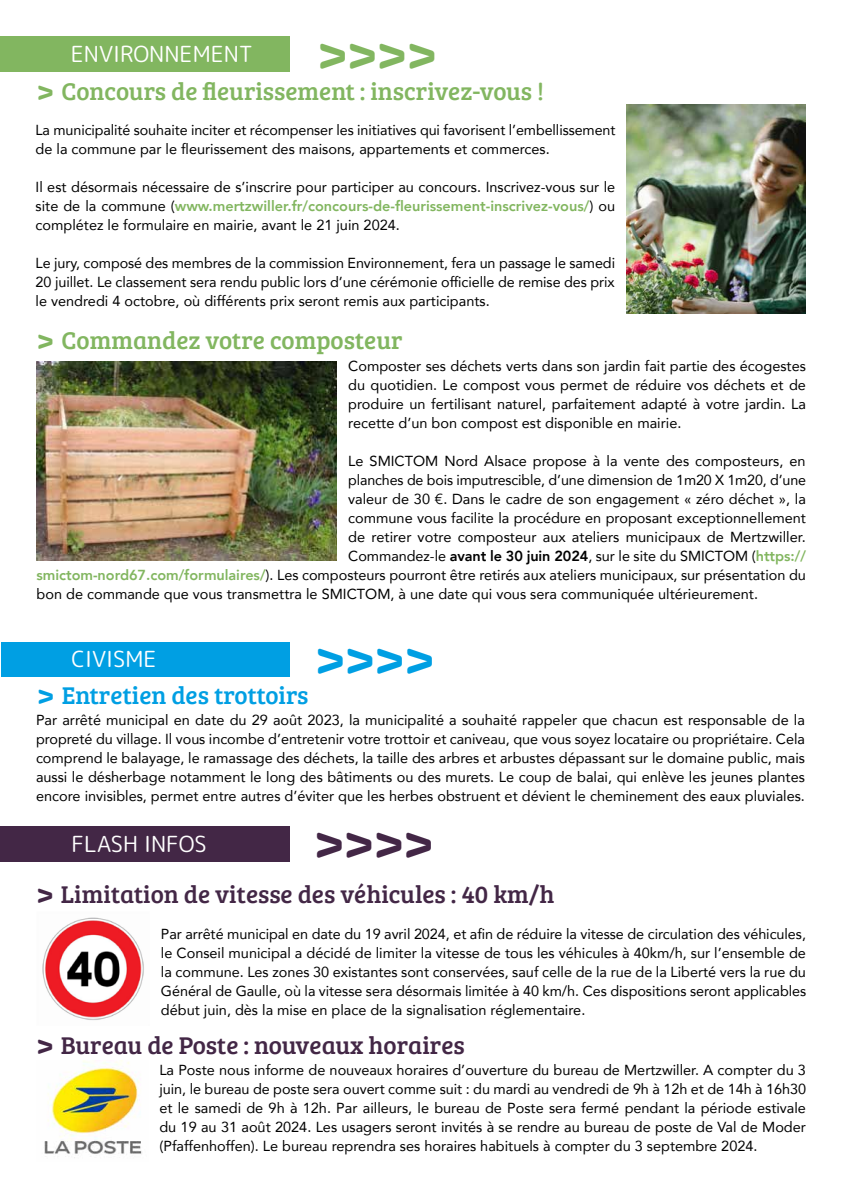
<style>
.page{position:relative;width:842px;height:1191px;background:#fff}
.page>*{position:absolute;margin:0;border:0;box-sizing:border-box;transform-origin:0 0}
.t1{font:900 44px "Rounded Mplus 1 c";color:#432746}
.t2{font:900 44px "Rounded Mplus 1 c";color:#009fe3}
.t3{font:900 44px "Rounded Mplus 1 c";color:#82b660}
.t4{font:25px "Bree Serif";color:#432746}
.t5{font:25px "Bree Serif";color:#82b660}
.t6{font:25px "Bree Serif";color:#009fe3}
.t7{font:22.2px "Rounded Mplus 1 c";color:#fff}
.t8{font:14.5px/19px "Avenir";color:#000;text-align:justify}
.s1{font-family:"Rounded Mplus 1 c";font-weight:900}
.s2{font-weight:800;color:#82b660}
.s3{font-weight:800}
</style>
<div class="page">
<div style="left:0;top:826px;width:290px;height:35px;background:#432746"></div>
<img style="left:42px;top:917px;width:102px;height:103px">
<div style="left:1px;top:642px;width:289px;height:34px;background:#009fe3"></div>
<div style="left:0;top:36px;width:289px;height:36px;background:#82b660"></div>
<img style="left:627px;top:104px;width:179px;height:209px">
<img style="left:37px;top:361px;width:300px;height:199px">
<img style="left:44px;top:1060px;width:98px;height:98px">
<h3 class="t7" style="left:71px;top:39px;width:184px">ENVIRONNEMENT</h3>
<h1 class="t3" style="left:317px;top:22px;width:121px">&gt;&gt;&gt;&gt;</h1>
<h2 class="t5" style="left:36px;top:73px;width:509px"><span class="s1">&gt;</span> Concours de fleurissement : inscrivez-vous !</h2>
<p class="t8" style="left:36px;top:120px;width:581px">La municipalité souhaite inciter et récompenser les initiatives qui favorisent l’embellissement de la commune par le fleurissement des maisons, appartements et commerces.</p>
<p class="t8" style="left:36px;top:177px;width:581px">Il est désormais nécessaire de s’inscrire pour participer au concours. Inscrivez-vous sur le site de la commune (<span class="s2">www.mertzwiller.fr/concours-de-fleurissement-inscrivez-vous/</span>) ou complétez le formulaire en mairie, avant le 21 juin 2024.</p>
<p class="t8" style="left:36px;top:253px;width:581px">Le jury, composé des membres de la commission Environnement, fera un passage le samedi 20 juillet. Le classement sera rendu public lors d’une cérémonie officielle de remise des prix le vendredi 4 octobre, où différents prix seront remis aux participants.</p>
<h2 class="t5" style="left:37px;top:322px;width:368px"><span class="s1">&gt;</span> Commandez votre composteur</h2>
<p class="t8" style="left:348px;top:356px;width:459px">Composter ses déchets verts dans son jardin fait partie des écogestes du quotidien. Le compost vous permet de réduire vos déchets et de produire un fertilisant naturel, parfaitement adapté à votre jardin. La recette d’un bon compost est disponible en mairie.</p>
<p class="t8" style="left:348px;top:451px;width:459px">Le SMICTOM Nord Alsace propose à la vente des composteurs, en</p>
<p class="t8" style="left:348px;top:470px;width:459px">planches de bois imputrescible, d’une dimension de 1m20 X 1m20, d’une</p>
<p class="t8" style="left:348px;top:489px;width:459px">valeur de 30 €. Dans le cadre de son engagement « zéro déchet », la</p>
<p class="t8" style="left:348px;top:508px;width:459px">commune vous facilite la procédure en proposant exceptionnellement</p>
<p class="t8" style="left:348px;top:527px;width:459px">de retirer votre composteur aux ateliers municipaux de Mertzwiller.</p>
<p class="t8" style="left:348px;top:546px;width:459px">Commandez-le <span class="s3">avant le 30 juin 2024</span>, sur le site du SMICTOM (<span class="s2">https://</span></p>
<p class="t8" style="left:37px;top:565px;width:771px"><span class="s2">smictom-nord67.com/formulaires/</span>). Les composteurs pourront être retirés aux ateliers municipaux, sur présentation du</p>
<p class="t8" style="left:37px;top:584px;width:723px">bon de commande que vous transmettra le SMICTOM, à une date qui vous sera communiquée ultérieurement.</p>
<h3 class="t7" style="left:72px;top:643px;width:87px">CIVISME</h3>
<h1 class="t2" style="left:314px;top:627px;width:121px">&gt;&gt;&gt;&gt;</h1>
<h2 class="t6" style="left:37px;top:677px;width:273px"><span class="s1">&gt;</span> Entretien des trottoirs</h2>
<p class="t8" style="left:36px;top:710px;width:770px">Par arrêté municipal en date du 29 août 2023, la municipalité a souhaité rappeler que chacun est responsable de la propreté du village. Il vous incombe d’entretenir votre trottoir et caniveau, que vous soyez locataire ou propriétaire. Cela comprend le balayage, le ramassage des déchets, la taille des arbres et arbustes dépassant sur le domaine public, mais aussi le désherbage notamment le long des bâtiments ou des murets. Le coup de balai, qui enlève les jeunes plantes encore invisibles, permet entre autres d’éviter que les herbes obstruent et dévient le cheminement des eaux pluviales.</p>
<h3 class="t7" style="left:71px;top:828px;width:137px">FLASH INFOS</h3>
<h1 class="t1" style="left:314px;top:810px;width:121px">&gt;&gt;&gt;&gt;</h1>
<h2 class="t4" style="left:36px;top:876px;width:520px"><span class="s1">&gt;</span> Limitation de vitesse des véhicules : 40 km/h</h2>
<p class="t8" style="left:161px;top:924px;width:647px">Par arrêté municipal en date du 19 avril 2024, et afin de réduire la vitesse de circulation des véhicules, le Conseil municipal a décidé de limiter la vitesse de tous les véhicules à 40km/h, sur l’ensemble de la commune. Les zones 30 existantes sont conservées, sauf celle de la rue de la Liberté vers la rue du Général de Gaulle, où la vitesse sera désormais limitée à 40 km/h. Ces dispositions seront applicables début juin, dès la mise en place de la signalisation réglementaire.</p>
<h2 class="t4" style="left:36px;top:1026px;width:430px"><span class="s1">&gt;</span> Bureau de Poste : nouveaux horaires</h2>
<p class="t8" style="left:159px;top:1060px;width:648px">La Poste nous informe de nouveaux horaires d’ouverture du bureau de Mertzwiller. A compter du 3 juin, le bureau de poste sera ouvert comme suit : du mardi au vendredi de 9h à 12h et de 14h à 16h30 et le samedi de 9h à 12h. Par ailleurs, le bureau de Poste sera fermé pendant la période estivale du 19 au 31 août 2024. Les usagers seront invités à se rendre au bureau de poste de Val de Moder (Pfaffenhoffen). Le bureau reprendra ses horaires habituels à compter du 3 septembre 2024.</p>
</div>
